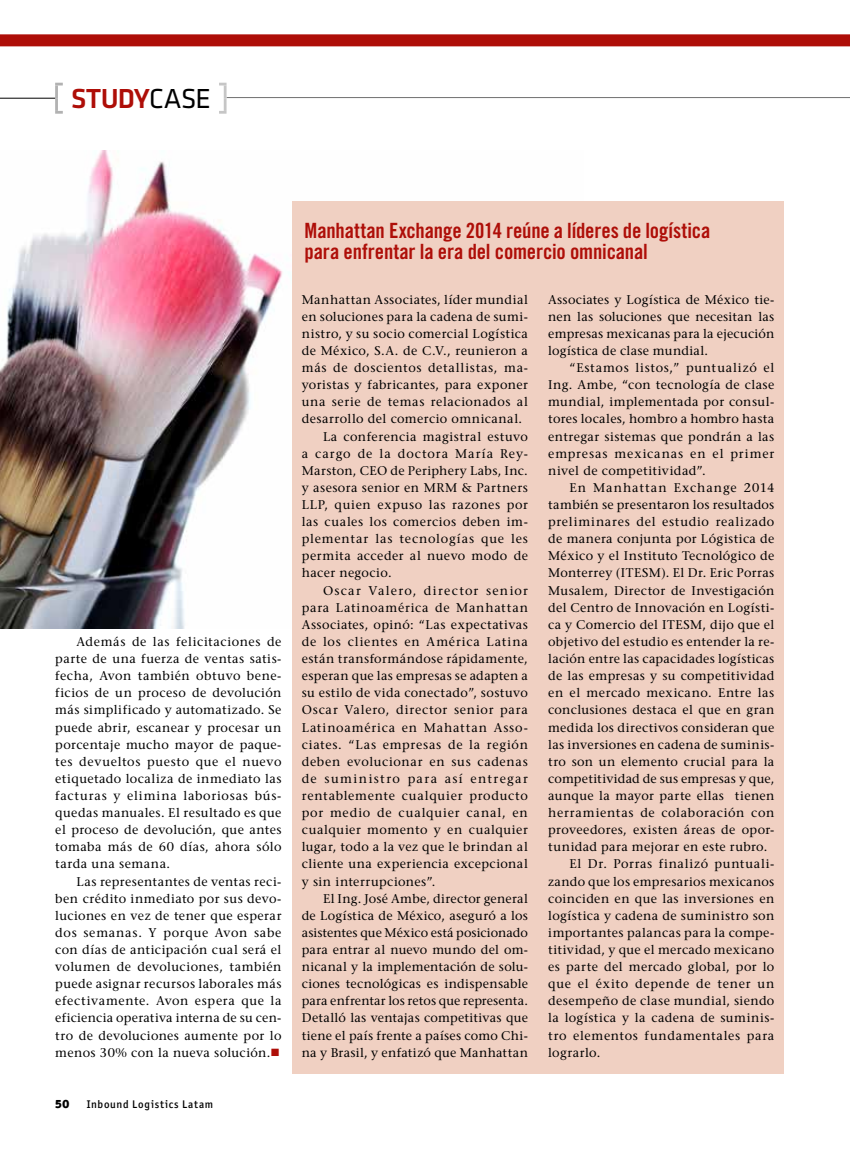
<style>
.page{position:relative;width:851px;height:1149px;background:#fff}
.page>*{position:absolute;margin:0;border:0;box-sizing:border-box;transform-origin:0 0}
.t1{font:500 28.5px "Klavika";letter-spacing:-.03em;color:#ae0e08}
.t2{font:21px/21px "Trade Gothic LT Std Bd Cn 20";letter-spacing:-.01em;color:#ae0e08}
.t3{font:500 12.6px/17.1px "Stone Serif Std";letter-spacing:.035em;color:#000;text-align:justify}
.t4{font:500 12.6px "Stone Serif Std";letter-spacing:.055em;color:#000}
.t5{font:500 12.6px "Stone Serif Std";letter-spacing:.015em;color:#000}
.t6{font:500 12.6px "Stone Serif Std";letter-spacing:.06em;color:#000}
.t7{font:500 12.6px "Stone Serif Std";letter-spacing:.065em;color:#000}
.t8{font:500 12.6px "Stone Serif Std";letter-spacing:.005em;color:#000}
.t9{font:500 12.6px "Stone Serif Std";color:#000}
.t10{font:500 12.6px "Stone Serif Std";letter-spacing:.105em;color:#000}
.t11{font:500 12.6px "Stone Serif Std";letter-spacing:.07em;color:#000}
.t12{font:500 12.6px "Stone Serif Std";letter-spacing:.075em;color:#000}
.t13{font:500 12.6px "Stone Serif Std";letter-spacing:.1em;color:#000}
.t14{font:500 12.6px "Stone Serif Std";letter-spacing:.08em;color:#000}
.t15{font:900 12px "Officina Sans ITC Std";color:#000}
.t16{font:500 11.1px "Officina Sans ITC Std";letter-spacing:.065em;color:#000}
.s1{font-weight:400;color:#000}
</style>
<div class="page">
<img style="left:0;top:150px;width:290px;height:478px">
<div style="left:291px;top:201px;width:492px;height:872px;background:#f0d0c2"></div>
<hr style="left:226px;top:97px;width:623px;height:1px;background:#6f6f6f">
<div style="left:0;top:34px;width:849px;height:12px;background:#ae0e08"></div>
<svg style="left:55px;top:83px;width:8px;height:31px"></svg>
<hr style="left:0;top:98px;width:55px;height:1px;background:#000">
<svg style="left:219px;top:83px;width:7px;height:31px"></svg>
<h1 class="t1" style="left:71px;top:82px;width:141px">STUDY<span class="s1">CASE</span></h1>
<p class="t3" style="left:55px;top:633px;width:228px;text-indent:21px">Además de las felicitaciones de parte de una fuerza de ventas satis&shy;fecha, Avon también obtuvo bene&shy;ficios de un proceso de devolución más simplificado y automatizado. Se puede abrir, escanear y procesar un porcentaje mucho mayor de paque&shy;tes devueltos puesto que el nuevo etiquetado localiza de inmediato las facturas y elimina laboriosas bús&shy;quedas manuales. El resultado es que el proceso de devolución, que antes tomaba más de 60 días, ahora sólo tarda una semana.</p>
<p class="t3" style="left:55px;top:872px;width:228px;text-indent:21px">Las representantes de ventas reci&shy;ben crédito inmediato por sus devo&shy;luciones en vez de tener que esperar dos semanas. Y porque Avon sabe con días de anticipación cual será el volumen de devoluciones, también puede asignar recursos laborales más efectivamente. Avon espera que la eficiencia operativa interna de su cen&shy;tro de devoluciones aumente por lo menos 30% con la nueva solución.</p>
<p class="t15" style="left:55px;top:1095px;width:15px">50</p>
<p class="t16" style="left:87px;top:1097px;width:128px">Inbound Logistics Latam</p>
<h2 class="t2" style="left:304px;top:220px;width:407px">Manhattan Exchange 2014 reúne a líderes de logística para enfrentar la era del comercio omnicanal</h2>
<p class="t3" style="left:302px;top:291px;width:228px">Manhattan Associates, líder mundial</p>
<p class="t3" style="left:302px;top:308px;width:228px">en soluciones para la cadena de sumi-</p>
<p class="t3" style="left:302px;top:325px;width:228px">nistro, y su socio comercial Logística</p>
<p class="t3" style="left:302px;top:342px;width:227px">de México, S.A. de C.V., reunieron a</p>
<p class="t3" style="left:302px;top:359px;width:228px">más de doscientos detallistas, ma-</p>
<p class="t3" style="left:302px;top:376px;width:228px">yoristas y fabricantes, para exponer</p>
<p class="t3" style="left:302px;top:393px;width:228px">una serie de temas relacionados al</p>
<p class="t3" style="left:302px;top:410px;width:222px">desarrollo del comercio omnicanal.</p>
<p class="t3" style="left:323px;top:427px;width:206px">La conferencia magistral estuvo</p>
<p class="t12" style="left:302px;top:445px;width:228px">a cargo de la doctora María Rey-</p>
<p class="t3" style="left:302px;top:461px;width:228px">Marston, CEO de Periphery Labs, Inc.</p>
<p class="t3" style="left:302px;top:479px;width:227px">y asesora senior en MRM &amp; Partners</p>
<p class="t4" style="left:302px;top:497px;width:228px">LLP, quien expuso las razones por</p>
<p class="t3" style="left:302px;top:513px;width:228px">las cuales los comercios deben im-</p>
<p class="t6" style="left:302px;top:531px;width:228px">plementar las tecnologías que les</p>
<p class="t3" style="left:302px;top:547px;width:228px">permita acceder al nuevo modo de</p>
<p class="t3" style="left:302px;top:564px;width:91px">hacer negocio.</p>
<p class="t13" style="left:323px;top:582px;width:206px">Oscar Valero, director senior</p>
<p class="t6" style="left:302px;top:599px;width:228px">para Latinoamérica de Manhattan</p>
<p class="t3" style="left:302px;top:615px;width:228px">Associates, opinó: “Las expectativas</p>
<p class="t7" style="left:302px;top:634px;width:228px">de los clientes en América Latina</p>
<p class="t3" style="left:302px;top:650px;width:228px">están transformándose rápidamente,</p>
<p class="t3" style="left:302px;top:667px;width:228px">esperan que las empresas se adapten a</p>
<p class="t3" style="left:302px;top:684px;width:228px">su estilo de vida conectado”, sostuvo</p>
<p class="t6" style="left:302px;top:702px;width:228px">Oscar Valero, director senior para</p>
<p class="t7" style="left:302px;top:719px;width:228px">Latinoamérica en Mahattan Asso-</p>
<p class="t4" style="left:302px;top:736px;width:228px">ciates. “Las empresas de la región</p>
<p class="t4" style="left:302px;top:753px;width:228px">deben evolucionar en sus cadenas</p>
<p class="t10" style="left:302px;top:770px;width:228px">de suministro para así entregar</p>
<p class="t4" style="left:302px;top:787px;width:228px">rentablemente cualquier producto</p>
<p class="t11" style="left:302px;top:805px;width:228px">por medio de cualquier canal, en</p>
<p class="t3" style="left:302px;top:821px;width:228px">cualquier momento y en cualquier</p>
<p class="t3" style="left:302px;top:838px;width:228px">lugar, todo a la vez que le brindan al</p>
<p class="t3" style="left:302px;top:855px;width:228px">cliente una experiencia excepcional</p>
<p class="t3" style="left:302px;top:872px;width:135px">y sin interrupciones”.</p>
<p class="t3" style="left:323px;top:889px;width:206px">El Ing. José Ambe, director general</p>
<p class="t5" style="left:302px;top:907px;width:228px">de Logística de México, aseguró a los</p>
<p class="t9" style="left:302px;top:924px;width:228px">asistentes que México está posicionado</p>
<p class="t5" style="left:302px;top:941px;width:228px">para entrar al nuevo mundo del om-</p>
<p class="t5" style="left:302px;top:958px;width:228px">nicanal y la implementación de solu-</p>
<p class="t3" style="left:302px;top:975px;width:228px">ciones tecnológicas es indispensable</p>
<p class="t8" style="left:302px;top:993px;width:228px">para enfrentar los retos que representa.</p>
<p class="t3" style="left:302px;top:1009px;width:228px">Detalló las ventajas competitivas que</p>
<p class="t3" style="left:302px;top:1026px;width:228px">tiene el país frente a países como Chi-</p>
<p class="t3" style="left:302px;top:1043px;width:228px">na y Brasil, y enfatizó que Manhattan</p>
<p class="t3" style="left:548px;top:291px;width:228px">Associates y Logística de México tie&shy;nen las soluciones que necesitan las empresas mexicanas para la ejecución logística de clase mundial.</p>
<p class="t3" style="left:548px;top:359px;width:228px;text-indent:21px">“Estamos listos,” puntualizó el Ing. Ambe, “con tecnología de clase mundial, implementada por consul&shy;tores locales, hombro a hombro hasta entregar sistemas que pondrán a las empresas mexicanas en el primer nivel de competitividad”.</p>
<p class="t14" style="left:569px;top:480px;width:206px">En Manhattan Exchange 2014</p>
<p class="t3" style="left:548px;top:496px;width:228px">también se presentaron los resultados</p>
<p class="t4" style="left:548px;top:514px;width:228px">preliminares del estudio realizado</p>
<p class="t3" style="left:548px;top:530px;width:228px">de manera conjunta por Lógistica de</p>
<p class="t3" style="left:548px;top:547px;width:228px">México y el Instituto Tecnológico de</p>
<p class="t3" style="left:548px;top:564px;width:228px">Monterrey (ITESM). El Dr. Eric Porras</p>
<p class="t3" style="left:548px;top:581px;width:228px">Musalem, Director de Investigación</p>
<p class="t3" style="left:548px;top:598px;width:228px">del Centro de Innovación en Logísti-</p>
<p class="t3" style="left:548px;top:615px;width:228px">ca y Comercio del ITESM, dijo que el</p>
<p class="t3" style="left:548px;top:633px;width:228px">objetivo del estudio es entender la re-</p>
<p class="t3" style="left:548px;top:650px;width:228px">lación entre las capacidades logísticas</p>
<p class="t3" style="left:548px;top:667px;width:228px">de las empresas y su competitividad</p>
<p class="t3" style="left:548px;top:684px;width:228px">en el mercado mexicano. Entre las</p>
<p class="t3" style="left:548px;top:701px;width:228px">conclusiones destaca el que en gran</p>
<p class="t3" style="left:548px;top:718px;width:227px">medida los directivos consideran que</p>
<p class="t3" style="left:548px;top:735px;width:228px">las inversiones en cadena de suminis-</p>
<p class="t3" style="left:548px;top:752px;width:228px">tro son un elemento crucial para la</p>
<p class="t5" style="left:548px;top:770px;width:228px">competitividad de sus empresas y que,</p>
<p class="t3" style="left:548px;top:786px;width:228px">aunque la mayor parte ellas tienen</p>
<p class="t4" style="left:548px;top:805px;width:228px">herramientas de colaboración con</p>
<p class="t3" style="left:548px;top:821px;width:228px">proveedores, existen áreas de opor-</p>
<p class="t3" style="left:548px;top:838px;width:221px">tunidad para mejorar en este rubro.</p>
<p class="t6" style="left:569px;top:856px;width:206px">El Dr. Porras finalizó puntuali-</p>
<p class="t3" style="left:548px;top:872px;width:228px">zando que los empresarios mexicanos</p>
<p class="t3" style="left:548px;top:889px;width:228px">coinciden en que las inversiones en</p>
<p class="t3" style="left:548px;top:906px;width:228px">logística y cadena de suministro son</p>
<p class="t3" style="left:548px;top:923px;width:228px">importantes palancas para la compe-</p>
<p class="t3" style="left:548px;top:940px;width:228px">titividad, y que el mercado mexicano</p>
<p class="t3" style="left:548px;top:957px;width:228px">es parte del mercado global, por lo</p>
<p class="t4" style="left:548px;top:976px;width:228px">que el éxito depende de tener un</p>
<p class="t3" style="left:548px;top:992px;width:228px">desempeño de clase mundial, siendo</p>
<p class="t3" style="left:548px;top:1009px;width:228px">la logística y la cadena de suminis-</p>
<p class="t4" style="left:548px;top:1027px;width:228px">tro elementos fundamentales para</p>
<p class="t3" style="left:548px;top:1043px;width:54px">lograrlo.</p>
</div>
